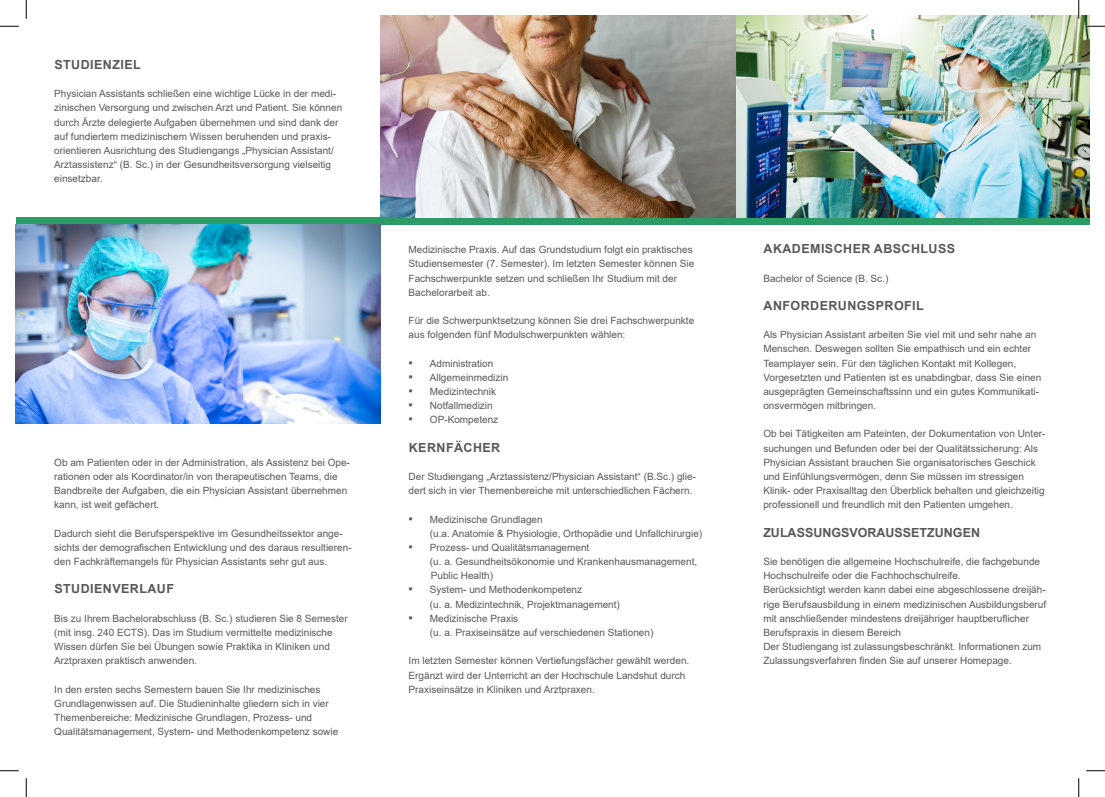
<style>
.page{position:relative;width:1105px;height:797px;background:#fff}
.page>*{position:absolute;margin:0;border:0;box-sizing:border-box;transform-origin:0 0}
.Fließtext{font:700 12.5px "Arial";letter-spacing:.035em;color:#57585a}
.Fließtext-2{font:700 12.5px "Arial";color:#57585a}
.Fließtext-3{font:10px/14.1px "Arial";color:#57585a}
.s1{font-size:12.5px}
</style>
<div class="page">
<div style="left:16px;top:218px;width:1073px;height:7px;background:#2d9b65"></div>
<img style="left:16px;top:225px;width:365px;height:198px">
<img style="left:381px;top:16px;width:708px;height:202px">
<svg style="left:0;top:25px;width:19px;height:2px"></svg>
<svg style="left:1086px;top:25px;width:19px;height:2px"></svg>
<svg style="left:0;top:770px;width:19px;height:1px"></svg>
<svg style="left:1086px;top:770px;width:19px;height:1px"></svg>
<svg style="left:25px;top:0;width:2px;height:19px"></svg>
<svg style="left:25px;top:778px;width:2px;height:19px"></svg>
<svg style="left:1078px;top:0;width:1px;height:19px"></svg>
<svg style="left:1078px;top:778px;width:1px;height:19px"></svg>
<p class="Fließtext" style="left:54px;top:56px;width:88px">STUDIENZIEL</p>
<p class="Fließtext-3" style="left:54px;top:86px;width:289px">Physician Assistants schließen eine wichtige Lücke in der medi&shy;zinischen Versorgung und zwischen Arzt und Patient. Sie können durch Ärzte delegierte Aufgaben übernehmen und sind dank der auf fundiertem medizinischem Wissen beruhenden und praxis&shy;orientieren Ausrichtung des Studiengangs „Physician Assistant/ Arztassistenz“ (B. Sc.) in der Gesundheitsversorgung vielseitig einsetzbar.</p>
<p class="Fließtext-3" style="left:54px;top:455px;width:297px">Ob am Patienten oder in der Administration, als Assistenz bei Ope&shy;rationen oder als Koordinator/in von therapeutischen Teams, die Bandbreite der Aufgaben, die ein Physician Assistant übernehmen kann, ist weit gefächert.</p>
<p class="Fließtext-3" style="left:54px;top:526px;width:299px">Dadurch sieht die Berufsperspektive im Gesundheitssektor ange&shy;sichts der demografischen Entwicklung und des daraus resultieren&shy;den Fachkräftemangels für Physician Assistants sehr gut aus.</p>
<p class="Fließtext" style="left:54px;top:580px;width:121px">STUDIENVERLAUF</p>
<p class="Fließtext-3" style="left:54px;top:611px;width:295px">Bis zu Ihrem Bachelorabschluss (B. Sc.) studieren Sie 8 Semester (mit insg. 240 ECTS). Das im Studium vermittelte medizinische Wissen dürfen Sie bei Übungen sowie Praktika in Kliniken und Arztpraxen praktisch anwenden.</p>
<p class="Fließtext-3" style="left:54px;top:682px;width:286px">In den ersten sechs Semestern bauen Sie Ihr medizinisches Grundlagenwissen auf. Die Studieninhalte gliedern sich in vier Themenbereiche: Medizinische Grundlagen, Prozess- und Qualitätsmanagement, System- und Methodenkompetenz sowie</p>
<p class="Fließtext-3" style="left:409px;top:242px;width:287px">Medizinische Praxis. Auf das Grundstudium folgt ein praktisches Studiensemester (7. Semester). Im letzten Semester können Sie Fachschwerpunkte setzen und schließen Ihr Studium mit der Bachelorarbeit ab.</p>
<p class="Fließtext-3" style="left:409px;top:313px;width:287px">Für die Schwerpunktsetzung können Sie drei Fachschwerpunkte aus folgenden fünf Modulschwerpunkten wählen:</p>
<p class="Fließtext-3" style="left:409px;top:356px;width:86px"><span class="s1">▪</span> Administration</p>
<p class="Fließtext-3" style="left:409px;top:370px;width:101px"><span class="s1">▪</span> Allgemeinmedizin</p>
<p class="Fließtext-3" style="left:409px;top:384px;width:89px"><span class="s1">▪</span> Medizintechnik</p>
<p class="Fließtext-3" style="left:409px;top:398px;width:86px"><span class="s1">▪</span> Notfallmedizin</p>
<p class="Fließtext-3" style="left:409px;top:412px;width:91px"><span class="s1">▪</span> OP-Kompetenz</p>
<p class="Fließtext" style="left:409px;top:438px;width:93px">KERNFÄCHER</p>
<p class="Fließtext-3" style="left:409px;top:469px;width:289px">Der Studiengang „Arztassistenz/Physician Assistant“ (B.Sc.) glie&shy;dert sich in vier Themenbereiche mit unterschiedlichen Fächern.</p>
<p class="Fließtext-3" style="left:430px;top:512px;width:274px;text-indent:-21px"><span class="s1">▪</span> Medizinische Grundlagen<br>(u.a. Anatomie &amp; Physiologie, Orthopädie und Unfallchirurgie)</p>
<p class="Fließtext-3" style="left:430px;top:540px;width:269px;text-indent:-21px"><span class="s1">▪</span> Prozess- und Qualitätsmanagement<br>(u. a. Gesundheitsökonomie und Krankenhausmanagement,<br>Public Health)</p>
<p class="Fließtext-3" style="left:430px;top:583px;width:192px;text-indent:-21px"><span class="s1">▪</span> System- und Methodenkompetenz<br>(u. a. Medizintechnik, Projektmanagement)</p>
<p class="Fließtext-3" style="left:430px;top:611px;width:225px;text-indent:-21px"><span class="s1">▪</span> Medizinische Praxis<br>(u. a. Praxiseinsätze auf verschiedenen Stationen)</p>
<p class="Fließtext-3" style="left:409px;top:653px;width:282px">Im letzten Semester können Vertiefungsfächer gewählt werden.<br>Ergänzt wird der Unterricht an der Hochschule Landshut durch<br>Praxiseinsätze in Kliniken und Arztpraxen.</p>
<p class="Fließtext" style="left:763px;top:240px;width:193px">AKADEMISCHER ABSCHLUSS</p>
<p class="Fließtext-3" style="left:763px;top:271px;width:127px">Bachelor of Science (B. Sc.)</p>
<p class="Fließtext" style="left:763px;top:297px;width:162px">ANFORDERUNGSPROFIL</p>
<p class="Fließtext-3" style="left:763px;top:327px;width:274px">Als Physician Assistant arbeiten Sie viel mit und sehr nahe an<br>Menschen. Deswegen sollten Sie empathisch und ein echter<br>Teamplayer sein. Für den täglichen Kontakt mit Kollegen,</p>
<p class="Fließtext-3" style="left:763px;top:370px;width:279px">Vorgesetzten und Patienten ist es unabdingbar, dass Sie einen ausgeprägten Gemeinschaftssinn und ein gutes Kommunikati&shy;onsvermögen mitbringen.</p>
<p class="Fließtext-3" style="left:763px;top:427px;width:284px">Ob bei Tätigkeiten am Pateinten, der Dokumentation von Unter&shy;suchungen und Befunden oder bei der Qualitätssicherung: Als Physician Assistant brauchen Sie organisatorisches Geschick und Einfühlungsvermögen, denn Sie müssen im stressigen Klinik- oder Praxisalltag den Überblick behalten und gleichzeitig professionell und freundlich mit den Patienten umgehen.</p>
<p class="Fließtext-2" style="left:763px;top:523px;width:218px">ZULASSUNGSVORAUSSETZUNGEN</p>
<p class="Fließtext-3" style="left:763px;top:554px;width:278px">Sie benötigen die allgemeine Hochschulreife, die fachgebunde<br>Hochschulreife oder die Fachhochschulreife.</p>
<p class="Fließtext-3" style="left:763px;top:583px;width:284px">Berücksichtigt werden kann dabei eine abgeschlossene dreijäh&shy;rige Berufsausbildung in einem medizinischen Ausbildungsberuf mit anschließender mindestens dreijähriger hauptberuflicher Berufspraxis in diesem Bereich</p>
<p class="Fließtext-3" style="left:763px;top:639px;width:279px">Der Studiengang ist zulassungsbeschränkt. Informationen zum<br>Zulassungsverfahren finden Sie auf unserer Homepage.</p>
</div>
